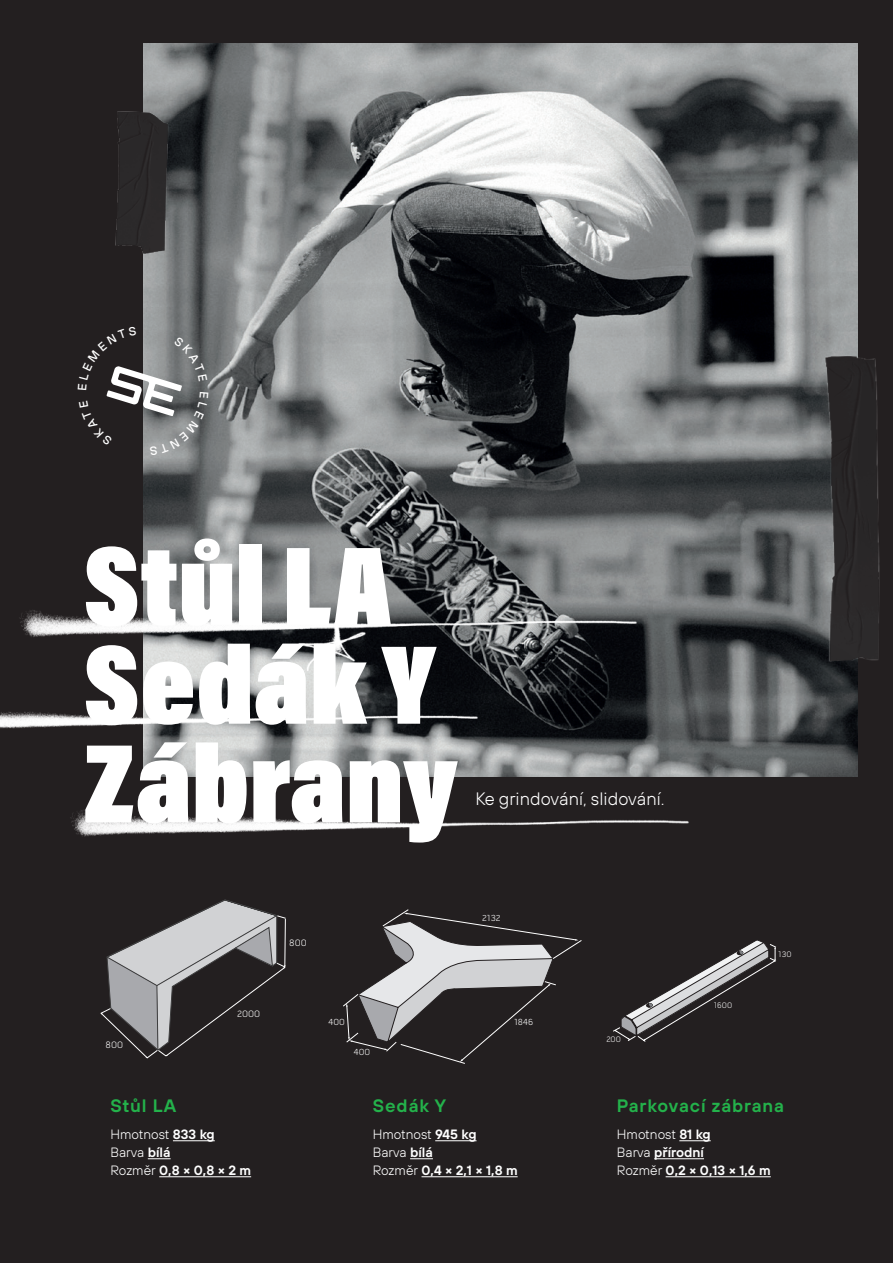
<style>
.page{position:relative;width:893px;height:1263px;background:#231f20}
.page>*{position:absolute;margin:0;border:0;box-sizing:border-box;transform-origin:0 0}
.t1{font:900 114px/98.7px "Acumin Pro Cond";color:#fff}
.t2{font:600 18px "TT Hoves";letter-spacing:.05em;color:#23b24b}
.t3{font:300 18px "TT Hoves";color:#fff}
.t4{font:600 13.5px/18px "TT Hoves";color:#fff}
.t5{font:300 13.5px/18px "TT Hoves";color:#fff}
.t6{font:300 9.45px "Pill Gothic 600 mg";color:#fff}
.t7{font:300 9px "Pill Gothic 600 mg";color:#fff}
.t8{font:300 8.1px "Pill Gothic 600 mg";color:#fff}
.s1{font-weight:600}
.s2{font-weight:300}
</style>
<div class="page">
<img style="left:143px;top:44px;width:714px;height:732px">
<img style="left:19px;top:601px;width:624px;height:53px">
<img style="left:0;top:696px;width:484px;height:53px">
<img style="left:70px;top:810px;width:619px;height:27px">
<img style="left:115px;top:109px;width:60px;height:148px">
<img style="left:817px;top:353px;width:63px;height:319px">
<hr style="left:173px;top:1140px;width:42px;height:1px;background:#fff">
<svg style="left:148px;top:1158px;width:23px;height:1px"></svg>
<hr style="left:159px;top:1176px;width:92px;height:1px;background:#fff">
<svg style="left:101px;top:899px;width:185px;height:159px"></svg>
<hr style="left:679px;top:1140px;width:32px;height:1px;background:#fff">
<hr style="left:654px;top:1158px;width:50px;height:1px;background:#fff">
<hr style="left:666px;top:1176px;width:105px;height:1px;background:#fff">
<hr style="left:435px;top:1140px;width:42px;height:1px;background:#fff">
<svg style="left:410px;top:1158px;width:23px;height:1px"></svg>
<hr style="left:421px;top:1176px;width:97px;height:1px;background:#fff">
<img style="left:296px;top:622px;width:84px;height:55px">
<svg style="left:343px;top:909px;width:239px;height:155px"></svg>
<svg style="left:613px;top:940px;width:163px;height:102px"></svg>
<svg style="left:106px;top:326px;width:102px;height:130px"></svg>
<h1 class="t1" style="left:84px;top:535px;width:375px">Stůl LA<br>Sedák Y<br>Zábrany</h1>
<h2 class="t3" style="left:475px;top:787px;width:191px">Ke grindování, slidování.</h2>
<p class="t6" style="left:289px;top:937px;width:19px">800</p>
<p class="t7" style="left:482px;top:913px;width:20px">2132</p>
<p class="t6" style="left:106px;top:1039px;width:19px">800</p>
<p class="t6" style="left:237px;top:1009px;width:25px">2000</p>
<p class="t7" style="left:329px;top:1017px;width:18px">400</p>
<p class="t7" style="left:514px;top:1017px;width:21px">1846</p>
<p class="t7" style="left:354px;top:1047px;width:18px">400</p>
<p class="t8" style="left:606px;top:1035px;width:16px">200</p>
<p class="t8" style="left:714px;top:1001px;width:20px">1600</p>
<p class="t8" style="left:778px;top:949px;width:15px">130</p>
<h2 class="t2" style="left:110px;top:1093px;width:67px">Stůl LA</h2>
<p class="t5" style="left:110px;top:1125px;width:142px">Hmotnost <span class="s1">833 kg<br></span>Barva <span class="s1">bílá<br></span>Rozměr <span class="s1">0,8 × 0,8 × 2 m</span></p>
<h2 class="t2" style="left:373px;top:1093px;width:75px">Sedák Y</h2>
<p class="t4" style="left:373px;top:1125px;width:146px"><span class="s2">Hmotnost</span> 945 kg<br><span class="s2">Barva</span> bílá<br><span class="s2">Rozměr</span> 0,4 × 2,1 × 1,8 m</p>
<h2 class="t2" style="left:617px;top:1093px;width:169px">Parkovací zábrana</h2>
<p class="t4" style="left:617px;top:1125px;width:155px"><span class="s2">Hmotnost</span> 81 kg<br><span class="s2">Barva</span> přírodní<br><span class="s2">Rozměr</span> 0,2 × 0,13 × 1,6 m</p>
</div>
